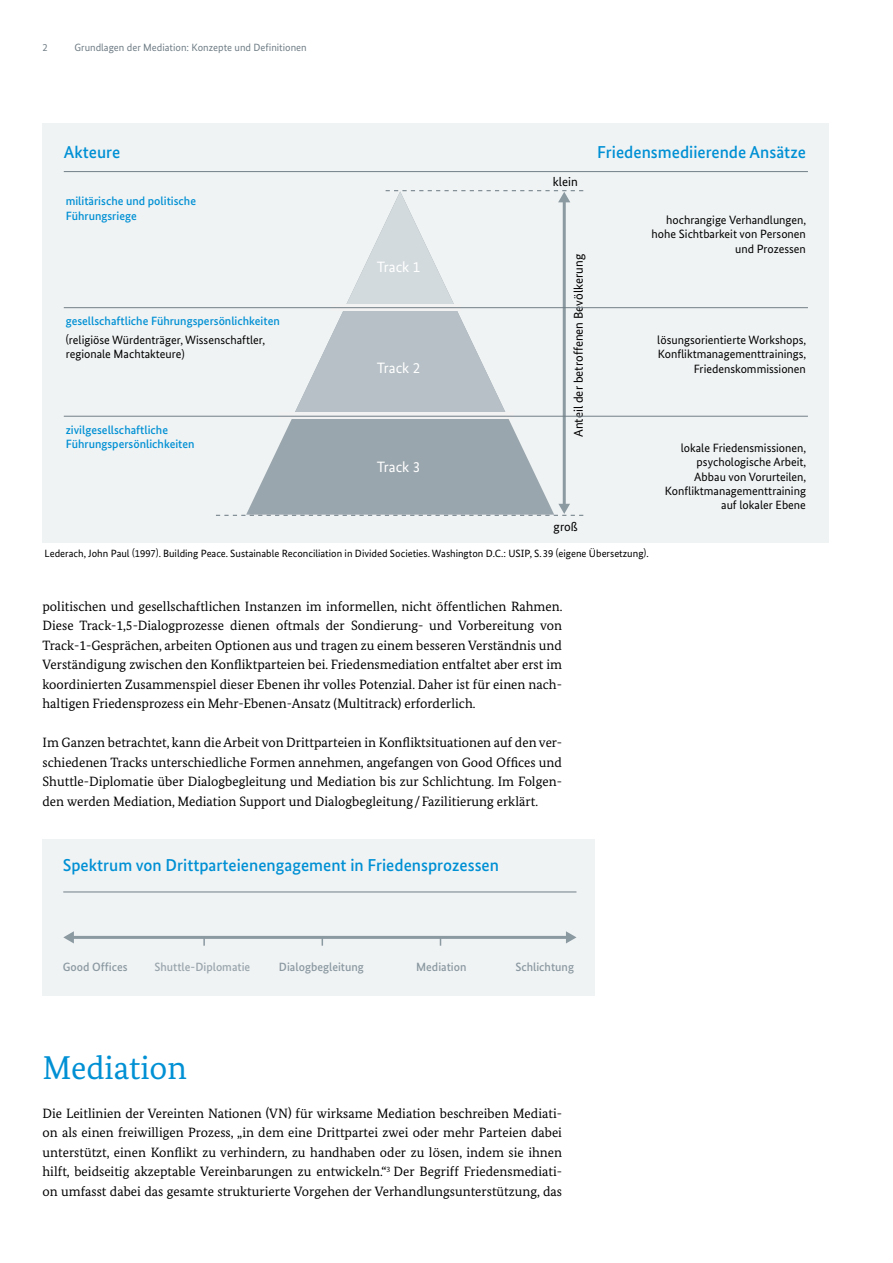
<style>
.page{position:relative;width:893px;height:1263px;background:#fff}
.page>*{position:absolute;margin:0;border:0;box-sizing:border-box;transform-origin:0 0}
.t1{font:33px "Bundes Serif";color:#0090d4}
.t2{font:500 17.25px "Bundes Sans";color:#0090d4}
.t3{font:15px "Bundes Sans";color:#fff}
.t4{font:13.5px/19.5px "Bundes Serif";color:#000;text-align:justify}
.t5{font:12.75px "Bundes Sans";color:#000}
.t6{font:12px/14.4px "Bundes Sans";color:#000;text-align:right}
.t7{font:500 12px/14.4px "Bundes Sans";color:#0090d4}
.t8{font:500 12px "Bundes Sans";color:#8b99a1}
.t9{font:500 12px "Bundes Sans";color:#9aa6ad}
.t10{font:10.5px "Bundes Sans";color:#000}
.t11{font:10.5px "Bundes Sans";color:#707e86}
</style>
<div class="page">
<div style="left:43px;top:840px;width:552px;height:156px;background:#f0f3f4"></div>
<hr style="left:63px;top:891px;width:513px;height:1px;background:#707e86">
<hr style="left:72px;top:936px;width:496px;height:3px;background:#8b99a1">
<svg style="left:566px;top:931px;width:10px;height:12px"></svg>
<svg style="left:63px;top:931px;width:11px;height:12px"></svg>
<svg style="left:203px;top:939px;width:2px;height:7px"></svg>
<div style="left:43px;top:123px;width:786px;height:420px;background:#f0f3f4"></div>
<svg style="left:246px;top:308px;width:308px;height:196px;fill:#9aa6ad"></svg>
<hr style="left:563px;top:196px;width:3px;height:314px;background:#8b99a1">
<svg style="left:293px;top:190px;width:290px;height:225px"></svg>
<svg style="left:332px;top:304px;width:129px;height:7px"></svg>
<svg style="left:279px;top:412px;width:235px;height:7px"></svg>
<svg style="left:216px;top:504px;width:367px;height:12px"></svg>
<hr style="left:64px;top:171px;width:744px;height:1px;background:#707e86">
<hr style="left:64px;top:307px;width:744px;height:1px;background:#707e86">
<hr style="left:64px;top:416px;width:744px;height:1px;background:#707e86">
<p class="t11" style="left:43px;top:41px;width:7px">2</p>
<p class="t11" style="left:74px;top:41px;width:234px">Grundlagen der Mediation: Konzepte und Definitionen</p>
<p class="t2" style="left:64px;top:142px;width:58px">Akteure</p>
<p class="t2" style="left:597px;top:142px;width:210px">Friedensmediierende Ansätze</p>
<p class="t7" style="left:66px;top:194px;width:132px">militärische und politische<br>Führungsriege</p>
<p class="t7" style="left:66px;top:314px;width:216px">gesellschaftliche Führungspersönlichkeiten</p>
<p class="t6" style="left:66px;top:332px;width:201px;text-align:left">(religiöse Würdenträger, Wissenschaftler, regionale Machtakteure)</p>
<p class="t7" style="left:66px;top:422px;width:130px">zivilgesellschaftliche<br>Führungspersönlichkeiten</p>
<p class="t3" style="left:377px;top:258px;width:45px">Track 1</p>
<p class="t3" style="left:377px;top:358px;width:45px">Track 2</p>
<p class="t3" style="left:377px;top:458px;width:45px">Track 3</p>
<p class="t5" style="left:553px;top:174px;width:27px">klein</p>
<p class="t5" style="left:571px;top:437px;width:185px;rotate:-90deg">Anteil der betroffenen Bevölkerung</p>
<p class="t5" style="left:554px;top:519px;width:26px">groß</p>
<p class="t6" style="left:652px;top:213px;width:156px">hochrangige Verhandlungen, hohe Sichtbarkeit von Personen und Prozessen</p>
<p class="t6" style="left:657px;top:333px;width:150px">lösungsorientierte Workshops,<br>Konfliktmanagementtrainings,<br>Friedenskommissionen</p>
<p class="t6" style="left:665px;top:440px;width:143px">lokale Friedensmissionen, psychologische Arbeit,<br>Abbau von Vorurteilen,<br>Konfliktmanagementtraining auf lokaler Ebene</p>
<p class="t10" style="left:45px;top:547px;width:605px">Lederach, John Paul (1997). Building Peace. Sustainable Reconciliation in Divided Societies. Washington D.C.: USIP, S.39 (eigene Übersetzung).</p>
<p class="t4" style="left:43px;top:596px;width:521px">politischen und gesellschaftlichen Instanzen im informellen, nicht öffentlichen Rahmen.<br>Diese Track-1,5-Dialogprozesse dienen oftmals der Sondierung- und Vorbereitung von Track-1-Gesprächen, arbeiten Optionen aus und tragen zu einem besseren Verständnis und Verständigung zwischen den Konfliktparteien bei. Friedensmediation entfaltet aber erst im koordinierten Zusammenspiel dieser Ebenen ihr volles Potenzial. Daher ist für einen nach&shy;haltigen Friedensprozess ein Mehr-Ebenen-Ansatz (Multitrack) erforderlich.</p>
<p class="t4" style="left:43px;top:733px;width:521px">Im Ganzen betrachtet, kann die Arbeit von Drittparteien in Konfliktsituationen auf den ver&shy;schiedenen Tracks unterschiedliche Formen annehmen, angefangen von Good Offices und Shuttle-Diplomatie über Dialogbegleitung und Mediation bis zur Schlichtung. Im Folgen&shy;den werden Mediation, Mediation Support und Dialogbegleitung/Fazilitierung erklärt.</p>
<p class="t2" style="left:63px;top:855px;width:438px">Spektrum von Drittparteienengagement in Friedensprozessen</p>
<p class="t8" style="left:63px;top:960px;width:66px">Good Offices</p>
<p class="t9" style="left:154px;top:960px;width:97px">Shuttle-Diplomatie</p>
<p class="t8" style="left:279px;top:960px;width:86px">Dialogbegleitung</p>
<p class="t8" style="left:416px;top:960px;width:52px">Mediation</p>
<p class="t8" style="left:515px;top:960px;width:60px">Schlichtung</p>
<h1 class="t1" style="left:43px;top:1047px;width:146px">Mediation</h1>
<p class="t4" style="left:43px;top:1103px;width:521px">Die Leitlinien der Vereinten Nationen (VN) für wirksame Mediation beschreiben Mediati&shy;on als einen freiwilligen Prozess, „in dem eine Drittpartei zwei oder mehr Parteien dabei unterstützt, einen Konflikt zu verhindern, zu handhaben oder zu lösen, indem sie ihnen hilft, beidseitig akzeptable Vereinbarungen zu entwickeln.“<sup>3</sup> Der Begriff Friedensmediati&shy;on umfasst dabei das gesamte strukturierte Vorgehen der Verhandlungsunterstützung, das</p>
</div>
